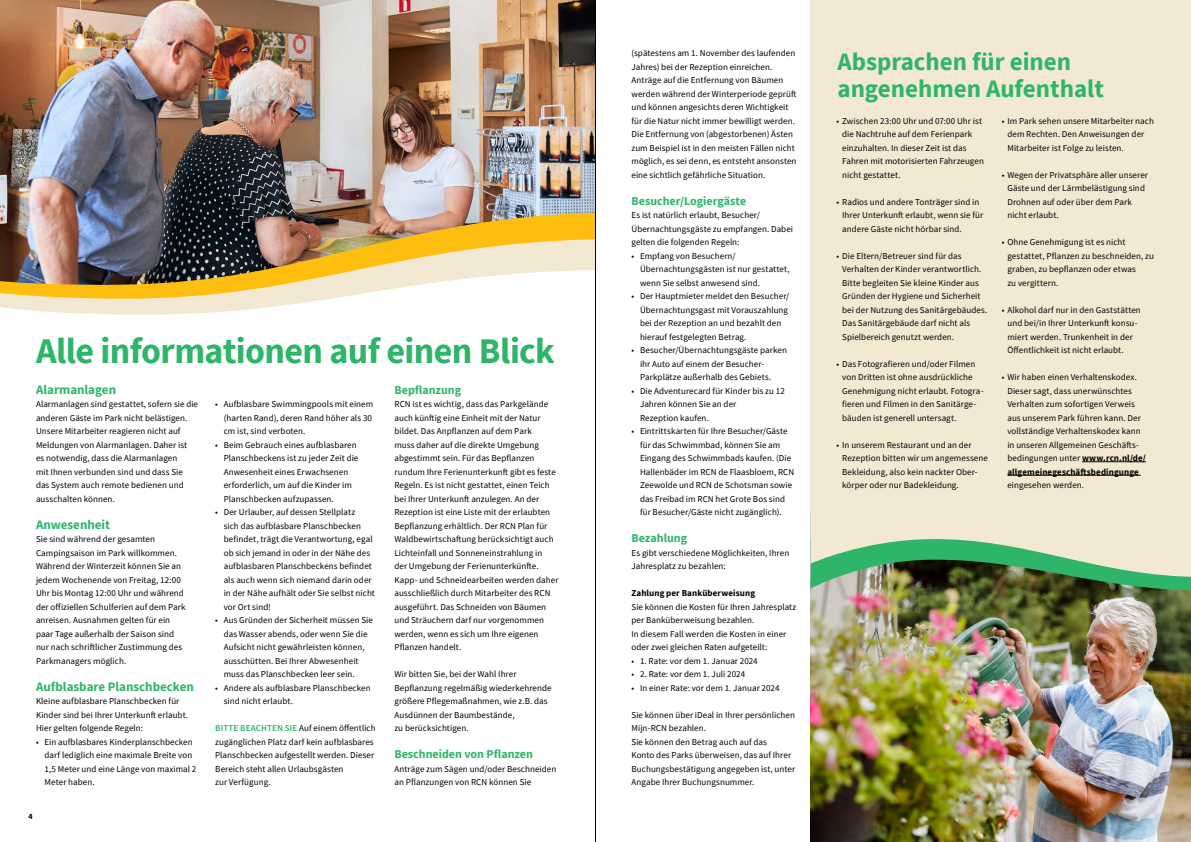
<style>
.page{position:relative;width:1191px;height:842px;background:#fff}
.page>*{position:absolute;margin:0;border:0;box-sizing:border-box;transform-origin:0 0}
.t1{font:700 36px "Source Sans Pro";letter-spacing:-.02em;color:#2fb56a}
.t2{font:700 25px/27px "Source Sans Pro";color:#2fb56a}
.t3{font:700 13px "Source Sans Pro";color:#2fb56a}
.t4{font:700 12px "Source Sans Pro";color:#2fb56a}
.t5{font:9px/13.5px "Source Sans Pro";letter-spacing:.005em;color:#000}
.t6{font:700 9px "Source Sans Pro";letter-spacing:.01em;color:#000}
.t7{font:700 8px "Source Sans Pro";color:#000}
.s1{font-weight:600;color:#2fb56a}
.s2{font-weight:700}
</style>
<div class="page">
<div style="left:810px;top:0;width:381px;height:842px;background:#f3e9d3"></div>
<img style="left:0;top:0;width:595px;height:213px">
<img style="left:0;top:213px;width:595px;height:26px">
<img style="left:0;top:239px;width:595px;height:31px">
<svg style="left:0;top:270px;width:585px;height:45px"></svg>
<img style="left:810px;top:590px;width:381px;height:252px">
<img style="left:810px;top:577px;width:381px;height:13px">
<svg style="left:810px;top:462px;width:381px;height:115px"></svg>
<hr style="left:1082px;top:461px;width:64px;height:1px;background:#000">
<hr style="left:1007px;top:475px;width:133px;height:1px;background:#000">
<hr style="left:595px;top:0;width:1px;height:842px;background:#000">
<h1 class="t1" style="left:36px;top:327px;width:520px">Alle informationen auf einen Blick</h1>
<h3 class="t3" style="left:36px;top:380px;width:82px">Alarmanlagen</h3>
<p class="t5" style="left:36px;top:397px;width:164px">Alarmanlagen sind gestattet, sofern sie die anderen Gäste im Park nicht belästigen.<br>Unsere Mitarbeiter reagieren nicht auf Meldungen von Alarmanlagen. Daher ist<br>es notwendig, dass die Alarmanlagen<br>mit Ihnen verbunden sind und dass Sie das System auch remote bedienen und ausschalten können.</p>
<h3 class="t3" style="left:36px;top:515px;width:76px">Anwesenheit</h3>
<p class="t5" style="left:36px;top:532px;width:151px">Sie sind während der gesamten Campingsaison im Park willkommen.<br>Während der Winterzeit können Sie an jedem Wochenende von Freitag, 12:00<br>Uhr bis Montag 12:00 Uhr und während der offiziellen Schulferien auf dem Park anreisen. Ausnahmen gelten für ein paar Tage außerhalb der Saison sind nur nach schriftlicher Zustimmung des Parkmanagers möglich.</p>
<h3 class="t3" style="left:36px;top:677px;width:159px">Aufblasbare Planschbecken</h3>
<p class="t5" style="left:36px;top:694px;width:154px">Kleine aufblasbare Planschbecken für<br>Kinder sind bei Ihrer Unterkunft erlaubt.<br>Hier gelten folgende Regeln:</p>
<p class="t5" style="left:45px;top:735px;width:153px;text-indent:-9px">• Ein aufblasbares Kinderplanschbecken darf lediglich eine maximale Breite von<br>1,5 Meter und eine Länge von maximal 2<br>Meter haben.</p>
<p class="t7" style="left:28px;top:811px;width:6px">4</p>
<p class="t5" style="left:224px;top:397px;width:151px;text-indent:-9px">• Aufblasbare Swimmingpools mit einem (harten Rand), deren Rand höher als 30 cm ist, sind verboten.</p>
<p class="t5" style="left:224px;top:438px;width:136px;text-indent:-9px">• Beim Gebrauch eines aufblasbaren Planschbeckens ist zu jeder Zeit die Anwesenheit eines Erwachsenen erforderlich, um auf die Kinder im Planschbecken aufzupassen.</p>
<p class="t5" style="left:224px;top:505px;width:153px;text-indent:-9px">• Der Urlauber, auf dessen Stellplatz<br>sich das aufblasbare Planschbecken befindet, trägt die Verantwortung, egal ob sich jemand in oder in der Nähe des aufblasbaren Planschbeckens befindet als auch wenn sich niemand darin oder in der Nähe aufhält oder Sie selbst nicht vor Ort sind!</p>
<p class="t5" style="left:224px;top:613px;width:151px;text-indent:-9px">• Aus Gründen der Sicherheit müssen Sie das Wasser abends, oder wenn Sie die Aufsicht nicht gewährleisten können, ausschütten. Bei Ihrer Abwesenheit muss das Planschbecken leer sein.</p>
<p class="t5" style="left:224px;top:681px;width:148px;text-indent:-9px">• Andere als aufblasbare Planschbecken sind nicht erlaubt.</p>
<p class="t5" style="left:215px;top:721px;width:162px"><span class="s1">BITTE BEACHTEN SIE</span> Auf einem öffentlich zugänglichen Platz darf kein aufblasbares Planschbecken aufgestellt werden. Dieser Bereich steht allen Urlaubsgästen<br>zur Verfügung.</p>
<h3 class="t4" style="left:394px;top:381px;width:68px">Bepflanzung</h3>
<p class="t5" style="left:394px;top:397px;width:166px">RCN ist es wichtig, dass das Parkgelände auch künftig eine Einheit mit der Natur bildet. Das Anpflanzen auf dem Park<br>muss daher auf die direkte Umgebung abgestimmt sein. Für das Bepflanzen rundum Ihre Ferienunterkunft gibt es feste Regeln. Es ist nicht gestattet, einen Teich bei Ihrer Unterkunft anzulegen. An der Rezeption ist eine Liste mit der erlaubten Bepflanzung erhältlich. Der RCN Plan für Waldbewirtschaftung berücksichtigt auch Lichteinfall und Sonneneinstrahlung in<br>der Umgebung der Ferienunterkünfte.<br>Kapp- und Schneidearbeiten werden daher ausschließlich durch Mitarbeiter des RCN ausgeführt. Das Schneiden von Bäumen und Sträuchern darf nur vorgenommen werden, wenn es sich um Ihre eigenen Pflanzen handelt.</p>
<p class="t5" style="left:394px;top:667px;width:159px">Wir bitten Sie, bei der Wahl Ihrer<br>Bepflanzung regelmäßig wiederkehrende größere Pflegemaßnahmen, wie z.B. das<br>Ausdünnen der Baumbestände,<br>zu berücksichtigen.</p>
<h3 class="t4" style="left:394px;top:746px;width:140px">Beschneiden von Pflanzen</h3>
<p class="t5" style="left:394px;top:762px;width:163px">Anträge zum Sägen und/oder Beschneiden an Pflanzungen von RCN können Sie</p>
<p class="t5" style="left:631px;top:46px;width:166px">(spätestens am 1. November des laufenden Jahres) bei der Rezeption einreichen.<br>Anträge auf die Entfernung von Bäumen werden während der Winterperiode geprüft und können angesichts deren Wichtigkeit für die Natur nicht immer bewilligt werden.<br>Die Entfernung von (abgestorbenen) Ästen zum Beispiel ist in den meisten Fällen nicht möglich, es sei denn, es entsteht ansonsten eine sichtlich gefährliche Situation.</p>
<h3 class="t4" style="left:631px;top:192px;width:116px">Besucher/Logiergäste</h3>
<p class="t5" style="left:631px;top:208px;width:163px">Es ist natürlich erlaubt, Besucher/<br>Übernachtungsgäste zu empfangen. Dabei gelten die folgenden Regeln:</p>
<p class="t5" style="left:640px;top:249px;width:151px;text-indent:-9px">• Empfang von Besuchern/<br>Übernachtungsgästen ist nur gestattet, wenn Sie selbst anwesend sind.</p>
<p class="t5" style="left:640px;top:289px;width:151px;text-indent:-9px">• Der Hauptmieter meldet den Besucher/ Übernachtungsgast mit Vorauszahlung bei der Rezeption an und bezahlt den hierauf festgelegten Betrag.</p>
<p class="t5" style="left:640px;top:343px;width:148px;text-indent:-9px">• Besucher/Übernachtungsgäste parken ihr Auto auf einem der Besucher-<br>Parkplätze außerhalb des Gebiets.</p>
<p class="t5" style="left:640px;top:384px;width:146px;text-indent:-9px">• Die Adventurecard für Kinder bis zu 12<br>Jahren können Sie an der<br>Rezeption kaufen.</p>
<p class="t5" style="left:640px;top:424px;width:156px;text-indent:-9px">• Eintrittskarten für Ihre Besucher/Gäste für das Schwimmbad, können Sie am Eingang des Schwimmbads kaufen. (Die Hallenbäder im RCN de Flaasbloem, RCN Zeewolde und RCN de Schotsman sowie das Freibad im RCN het Grote Bos sind für Besucher/Gäste nicht zugänglich).</p>
<h3 class="t4" style="left:631px;top:530px;width:57px">Bezahlung</h3>
<p class="t5" style="left:631px;top:546px;width:159px">Es gibt verschiedene Möglichkeiten, Ihren<br>Jahresplatz zu bezahlen:</p>
<p class="t6" style="left:631px;top:587px;width:125px">Zahlung per Banküberweisung</p>
<p class="t5" style="left:631px;top:600px;width:166px">Sie können die Kosten für Ihren Jahresplatz per Banküberweisung bezahlen.<br>In diesem Fall werden die Kosten in einer oder zwei gleichen Raten aufgeteilt:</p>
<p class="t5" style="left:631px;top:654px;width:128px">• 1. Rate: vor dem 1. Januar 2024</p>
<p class="t5" style="left:631px;top:667px;width:115px">• 2. Rate: vor dem 1. Juli 2024</p>
<p class="t5" style="left:631px;top:681px;width:149px">• In einer Rate: vor dem 1. Januar 2024</p>
<p class="t5" style="left:631px;top:708px;width:165px">Sie können über iDeal in Ihrer persönlichen Mijn-RCN bezahlen.<br>Sie können den Betrag auch auf das<br>Konto des Parks überweisen, das auf Ihrer Buchungsbestätigung angegeben ist, unter Angabe Ihrer Buchungsnummer.</p>
<h2 class="t2" style="left:837px;top:47px;width:268px">Absprachen für einen angenehmen Aufenthalt</h2>
<p class="t5" style="left:842px;top:114px;width:143px;text-indent:-6px">• Zwischen 23:00 Uhr und 07:00 Uhr ist die Nachtruhe auf dem Ferienpark einzuhalten. In dieser Zeit ist das<br>Fahren mit motorisierten Fahrzeugen nicht gestattet.</p>
<p class="t5" style="left:842px;top:195px;width:143px;text-indent:-6px">• Radios und andere Tonträger sind in<br>Ihrer Unterkunft erlaubt, wenn sie für andere Gäste nicht hörbar sind.</p>
<p class="t5" style="left:842px;top:249px;width:146px;text-indent:-6px">• Die Eltern/Betreuer sind für das Verhalten der Kinder verantwortlich.<br>Bitte begleiten Sie kleine Kinder aus Gründen der Hygiene und Sicherheit bei der Nutzung des Sanitärgebäudes.<br>Das Sanitärgebäude darf nicht als Spielbereich genutzt werden.</p>
<p class="t5" style="left:842px;top:357px;width:143px;text-indent:-6px">• Das Fotografieren und/oder Filmen von Dritten ist ohne ausdrückliche Genehmigung nicht erlaubt. Fotogra&shy;fieren und Filmen in den Sanitärge&shy;bäuden ist generell untersagt.</p>
<p class="t5" style="left:842px;top:438px;width:147px;text-indent:-6px">• In unserem Restaurant und an der Rezeption bitten wir um angemessene Bekleidung, also kein nackter Ober&shy;körper oder nur Badekleidung.</p>
<p class="t5" style="left:1007px;top:114px;width:148px;text-indent:-6px">• Im Park sehen unsere Mitarbeiter nach dem Rechten. Den Anweisungen der<br>Mitarbeiter ist Folge zu leisten.</p>
<p class="t5" style="left:1007px;top:168px;width:142px;text-indent:-6px">• Wegen der Privatsphäre aller unserer<br>Gäste und der Lärmbelästigung sind<br>Drohnen auf oder über dem Park nicht erlaubt.</p>
<p class="t5" style="left:1007px;top:235px;width:148px;text-indent:-6px">• Ohne Genehmigung ist es nicht gestattet, Pflanzen zu beschneiden, zu graben, zu bepflanzen oder etwas<br>zu vergittern.</p>
<p class="t5" style="left:1007px;top:303px;width:135px;text-indent:-6px">• Alkohol darf nur in den Gaststätten und bei/in Ihrer Unterkunft konsu&shy;miert werden. Trunkenheit in der Öffentlichkeit ist nicht erlaubt.</p>
<p class="t5" style="left:1007px;top:370px;width:140px;text-indent:-6px">• Wir haben einen Verhaltenskodex.<br>Dieser sagt, dass unerwünschtes Verhalten zum sofortigen Verweis aus unserem Park führen kann. Der vollständige Verhaltenskodex kann in unseren Allgemeinen Geschäfts&shy;bedingungen unter <span class="s2">www.rcn.nl/de/ allgemeinegeschäftsbedingunge</span></p>
<p class="t5" style="left:1007px;top:478px;width:78px">eingesehen werden.</p>
</div>
